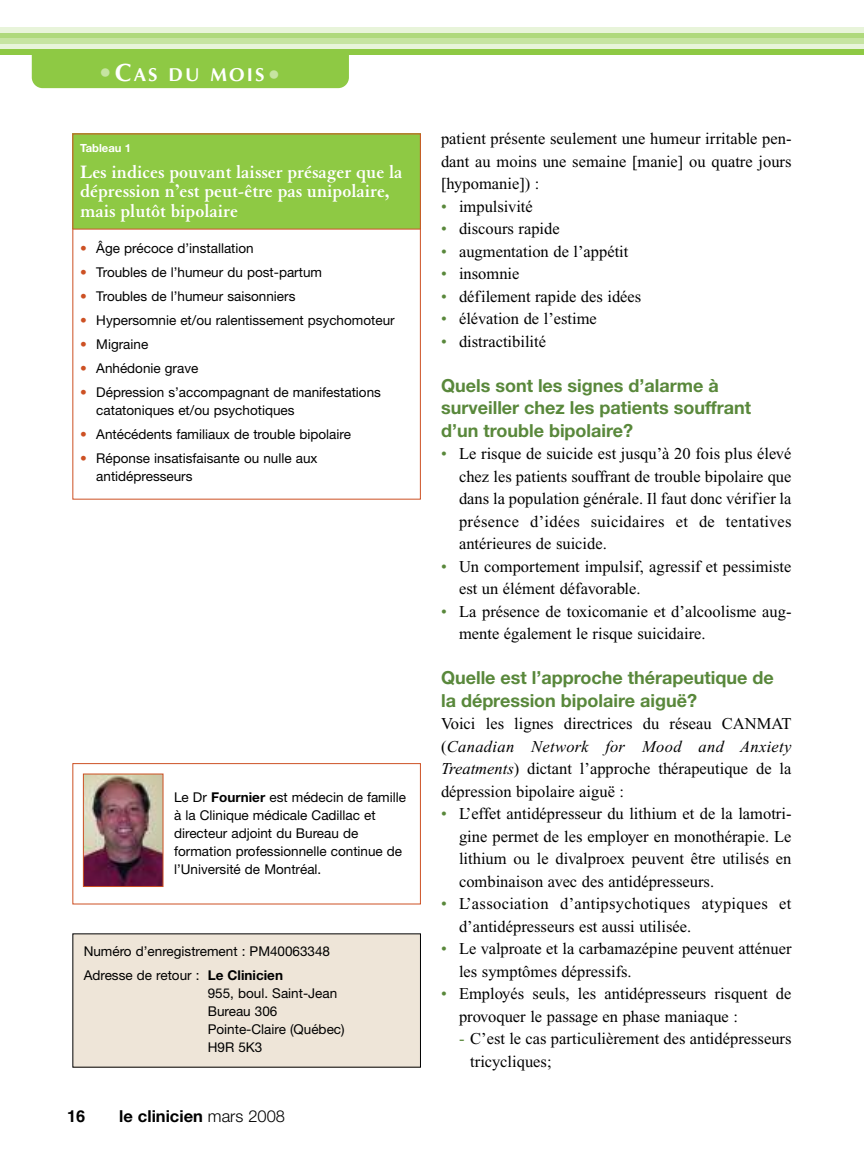
<style>
.page{position:relative;width:864px;height:1175px;background:#fff}
.page>*{position:absolute;margin:0;border:0;box-sizing:border-box;transform-origin:0 0}
.t1{font:700 19.5px/19.5px "Granjon";color:#fff}
.t2{font:700 18.75px "Optima";letter-spacing:.11em;color:#fff}
.t3{font:700 18px/22.5px "Helvetica Neue";color:#59883b}
.t4{font:16.5px/22.5px "Times New Roman";color:#000}
.t5{font:16.5px/22.5px "Times New Roman";letter-spacing:.02em;color:#000}
.t6{font:700 16.5px "Helvetica Neue";color:#000}
.t7{font:700 16.5px "Helvetica";color:#000}
.t8{font:13.5px/18px "Helvetica Neue";color:#000}
.t9{font:700 11.25px "Helvetica Neue";color:#fff}
.s1{font-size:24.9px;color:#c6e4a1}
.s2{font-size:24.9px}
.s3{color:#cd5124}
.s4{font-weight:700}
.s5{font-weight:300}
.s6{color:#59883b}
.s7{font-style:italic}
</style>
<div class="page">
<div style="left:32px;top:39px;width:317px;height:49px;background:#8ec944;border-radius:11px"></div>
<div style="left:0;top:49px;width:864px;height:6px;background:#8ec944"></div>
<div style="left:0;top:44px;width:864px;height:5px;background:#e8f4da"></div>
<div style="left:0;top:38px;width:864px;height:6px;background:#c6e4a1"></div>
<div style="left:0;top:32px;width:864px;height:6px;background:#afd97c"></div>
<div style="left:0;top:27px;width:864px;height:6px;background:#e8f4da"></div>
<div style="left:73px;top:933px;width:347px;height:134px;background:#eee5d8"></div>
<div style="left:72px;top:134px;width:349px;height:95px;background:#8ec944"></div>
<div style="left:72px;top:134px;width:349px;height:365px;border:1px solid #cd5124"></div>
<hr style="left:72px;top:229px;width:349px;height:1px;background:#cd5124">
<div style="left:72px;top:763px;width:349px;height:141px;border:1px solid #cd5124"></div>
<img style="left:85px;top:775px;width:76px;height:110px">
<div style="left:83px;top:773px;width:80px;height:114px;border:1px solid #cd5124"></div>
<p class="t2" style="left:98px;top:63px;width:185px"><span class="s1">•</span><span class="s2">C</span>AS DU MOIS<span class="s1">•</span></p>
<p class="t9" style="left:80px;top:144px;width:53px">Tableau 1</p>
<p class="t1" style="left:80px;top:164px;width:324px">Les indices pouvant laisser présager que la dépression n’est peut-être pas unipolaire, mais plutôt bipolaire</p>
<p class="t8" style="left:80px;top:241px;width:175px"><span class="s3">•</span> Âge précoce d’installation</p>
<p class="t8" style="left:80px;top:265px;width:244px"><span class="s3">•</span> Troubles de l’humeur du post-partum</p>
<p class="t8" style="left:80px;top:289px;width:217px"><span class="s3">•</span> Troubles de l’humeur saisonniers</p>
<p class="t8" style="left:80px;top:313px;width:316px"><span class="s3">•</span> Hypersomnie et/ou ralentissement psychomoteur</p>
<p class="t8" style="left:80px;top:337px;width:70px"><span class="s3">•</span> Migraine</p>
<p class="t8" style="left:80px;top:361px;width:120px"><span class="s3">•</span> Anhédonie grave</p>
<p class="t8" style="left:96px;top:385px;width:286px;text-indent:-16px"><span class="s3">•</span> Dépression s’accompagnant de manifestations catatoniques et/ou psychotiques</p>
<p class="t8" style="left:80px;top:427px;width:272px"><span class="s3">•</span> Antécédents familiaux de trouble bipolaire</p>
<p class="t8" style="left:96px;top:451px;width:223px;text-indent:-16px"><span class="s3">•</span> Réponse insatisfaisante ou nulle aux antidépresseurs</p>
<p class="t8" style="left:174px;top:789px;width:233px">Le Dr <span class="s4">Fournier</span> est médecin de famille à la Clinique médicale Cadillac et directeur adjoint du Bureau de formation professionnelle continue de l’Université de Montréal.</p>
<p class="t8" style="left:84px;top:940px;width:248px;line-height:24px">Numéro d’enregistrement : PM40063348<br>Adresse de retour : <span class="s4">Le Clinicien</span></p>
<p class="t8" style="left:208px;top:985px;width:138px">955, boul. Saint-Jean<br>Bureau 306<br>Pointe-Claire (Québec)<br>H9R 5K3</p>
<p class="t7" style="left:67px;top:1109px;width:19px">16</p>
<p class="t6" style="left:119px;top:1110px;width:167px">le clinicien <span class="s5">mars 2008</span></p>
<p class="t4" style="left:441px;top:129px;width:352px;text-align:justify">patient présente seulement une humeur irritable pen&shy;dant au moins une semaine [manie] ou quatre jours [hypomanie]) :</p>
<p class="t4" style="left:441px;top:196px;width:93px"><span class="s6">•</span> impulsivité</p>
<p class="t4" style="left:441px;top:219px;width:120px"><span class="s6">•</span> discours rapide</p>
<p class="t4" style="left:441px;top:241px;width:189px"><span class="s6">•</span> augmentation de l’appétit</p>
<p class="t4" style="left:441px;top:264px;width:80px"><span class="s6">•</span> insomnie</p>
<p class="t4" style="left:441px;top:286px;width:202px"><span class="s6">•</span> défilement rapide des idées</p>
<p class="t4" style="left:441px;top:309px;width:157px"><span class="s6">•</span> élévation de l’estime</p>
<p class="t4" style="left:441px;top:331px;width:107px"><span class="s6">•</span> distractibilité</p>
<p class="t3" style="left:441px;top:375px;width:312px">Quels sont les signes d’alarme à surveiller chez les patients souffrant d’un trouble bipolaire?</p>
<p class="t4" style="left:459px;top:444px;width:334px;text-align:justify;text-indent:-18px"><span class="s6">•</span> Le risque de suicide est jusqu’à 20 fois plus élevé chez les patients souffrant de trouble bipolaire que dans la population générale. Il faut donc vérifier la présence d’idées suicidaires et de tentatives antérieures de suicide.</p>
<p class="t4" style="left:459px;top:556px;width:334px;text-indent:-18px"><span class="s6">•</span> Un comportement impulsif, agressif et pessimiste est un élément défavorable.</p>
<p class="t4" style="left:459px;top:601px;width:334px;text-indent:-18px"><span class="s6">•</span> La présence de toxicomanie et d’alcoolisme aug&shy;mente également le risque suicidaire.</p>
<p class="t3" style="left:441px;top:668px;width:334px">Quelle est l’approche thérapeutique de la dépression bipolaire aiguë?</p>
<p class="t4" style="left:441px;top:714px;width:352px;text-align:justify">Voici les lignes directrices du réseau CANMAT (<span class="s7">Canadian Network for Mood and Anxiety Treatments</span>) dictant l’approche thérapeutique de la dépression bipolaire aiguë :</p>
<p class="t4" style="left:459px;top:804px;width:334px;text-align:justify;text-indent:-18px"><span class="s6">•</span> L’effet antidépresseur du lithium et de la lamotri&shy;gine permet de les employer en monothérapie. Le lithium ou le divalproex peuvent être utilisés en combinaison avec des antidépresseurs.</p>
<p class="t5" style="left:459px;top:894px;width:334px;text-indent:-18px"><span class="s6">•</span> L’association d’antipsychotiques atypiques et d’antidépresseurs est aussi utilisée.</p>
<p class="t4" style="left:459px;top:939px;width:334px;text-indent:-18px"><span class="s6">•</span> Le valproate et la carbamazépine peuvent atténuer les symptômes dépressifs.</p>
<p class="t4" style="left:459px;top:984px;width:334px;text-indent:-18px"><span class="s6">•</span> Employés seuls, les antidépresseurs risquent de provoquer le passage en phase maniaque :</p>
<p class="t4" style="left:470px;top:1029px;width:323px;text-indent:-11px"><span class="s6">-</span> C’est le cas particulièrement des antidépresseurs tricycliques;</p>
</div>
